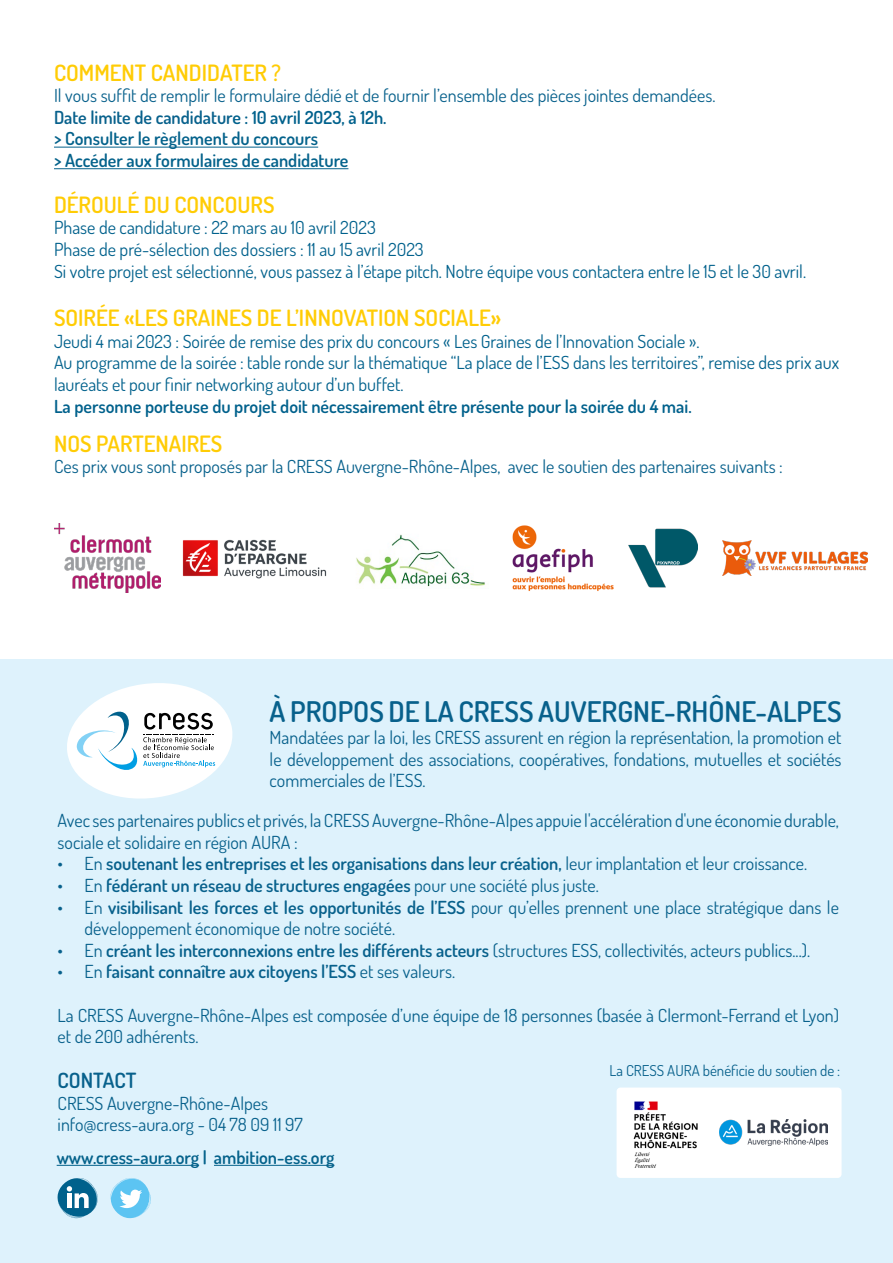
<style>
.page{position:relative;width:893px;height:1263px;background:#fff}
.page>*{position:absolute;margin:0;border:0;box-sizing:border-box;transform-origin:0 0}
.t1{font:600 28.5px "Dosis";color:#08618c}
.t2{font:600 22.5px "Dosis";color:#ffcc05}
.t3{font:600 21px "Dosis";color:#08618c}
.t4{font:18px/21.6px "Dosis";color:#08618c}
.t5{font:18px/21.6px "Dosis";color:#00618c}
.t6{font:600 18px "Dosis";color:#08618c}
.t7{font:600 18px "Dosis";color:#00618c}
.t8{font:600 18px "Dosis";color:#04628b}
.t9{font:15px "Dosis";color:#08618c}
.s1{font-weight:600}
.s2{font-weight:600;color:#00618c}
.s3{font-weight:600;color:#04628b}
.s4{font-weight:400}
</style>
<div class="page">
<div style="left:0;top:659px;width:893px;height:604px;background:#def2fc"></div>
<hr style="left:54px;top:147px;width:264px;height:1px;background:#04628b">
<hr style="left:54px;top:168px;width:294px;height:1px;background:#04628b">
<img style="left:54px;top:523px;width:106px;height:69px">
<img style="left:182px;top:539px;width:145px;height:40px">
<img style="left:629px;top:528px;width:68px;height:59px">
<img style="left:356px;top:534px;width:129px;height:53px">
<div style="left:617px;top:1087px;width:224px;height:91px;background:#fff;border-radius:4px"></div>
<img style="left:719px;top:1120px;width:108px;height:26px">
<img style="left:633px;top:1101px;width:65px;height:67px">
<hr style="left:57px;top:1165px;width:142px;height:1px;background:#04628b">
<hr style="left:214px;top:1165px;width:120px;height:1px;background:#04628b">
<svg style="left:58px;top:1178px;width:40px;height:40px"></svg>
<svg style="left:111px;top:1178px;width:40px;height:40px"></svg>
<svg style="left:67px;top:683px;width:166px;height:116px"></svg>
<img style="left:512px;top:525px;width:102px;height:66px">
<img style="left:722px;top:540px;width:145px;height:35px">
<p class="t2" style="left:54px;top:57px;width:228px">COMMENT CANDIDATER ?</p>
<p class="t4" style="left:54px;top:84px;width:663px">Il vous suffit de remplir le formulaire dédié et de fournir l’ensemble des pièces jointes demandées.<br><span class="s1">Date limite de candidatur</span><span class="s2">e : 10 avril 2023, à 12h.<br></span><span class="s3">&gt; Consulter le règlement du concours<br>&gt; Accéder aux formulaires de candidature</span></p>
<p class="t2" style="left:54px;top:189px;width:222px">DÉROULÉ DU CONCOURS</p>
<p class="t5" style="left:54px;top:216px;width:754px">Phase de candidature : 22 mars au 10 avril 2023<br>Phase de pré-sélection des dossiers : 11 au 15 avril 2023<br>Si votre projet est sélectionné, vous passez à l’étape pitch. Notre équipe vous contactera entre le 15 et le 30 avril.</p>
<p class="t2" style="left:54px;top:302px;width:449px">SOIRÉE «LES GRAINES DE L’INNOVATION SOCIALE»</p>
<p class="t5" style="left:54px;top:329px;width:786px">Jeudi 4 mai 2023 : Soirée de remise des prix du concours « Les Graines de l’Innovation Sociale ».<br>Au programme de la soirée : table ronde sur la thématique “La place de l’ESS dans les territoires”, remise des prix aux lauréats et pour finir networking autour d’un buffet.</p>
<p class="t7" style="left:54px;top:393px;width:639px">La personne porteuse du projet doit nécessairement être présente pour la soirée du 4 mai.</p>
<p class="t2" style="left:54px;top:428px;width:170px">NOS PARTENAIRES</p>
<p class="t4" style="left:54px;top:455px;width:730px">Ces prix vous sont proposés par la CRESS Auvergne-Rhône-Alpes, avec le soutien des partenaires suivants :</p>
<h1 class="t1" style="left:270px;top:692px;width:573px">À PROPOS DE LA CRESS AUVERGNE-RHÔNE-ALPES</h1>
<p class="t4" style="left:270px;top:726px;width:573px;text-align:justify">Mandatées par la loi, les CRESS assurent en région la représentation, la promotion et le développement des associations, coopératives, fondations, mutuelles et sociétés commerciales de l’ESS.</p>
<p class="t4" style="left:58px;top:809px;width:783px">Avec ses partenaires publics et privés, la CRESS Auvergne-Rhône-Alpes appuie l'accélération d'une économie durable, sociale et solidaire en région AURA :</p>
<p class="t6" style="left:58px;top:851px;width:751px"><span class="s4">• En</span> soutenant les entreprises et les organisations dans leur création, <span class="s4">leur implantation et leur croissance.</span></p>
<p class="t6" style="left:58px;top:873px;width:543px"><span class="s4">• En</span> fédérant un réseau de structures engagées <span class="s4">pour une société plus juste.</span></p>
<p class="t4" style="left:85px;top:895px;width:756px;text-indent:-27px">• En <span class="s1">visibilisant les forces et les opportunités de l’ESS</span> pour qu’elles prennent une place stratégique dans le développement économique de notre société.</p>
<p class="t4" style="left:58px;top:938px;width:754px">• En <span class="s1">créant les interconnexions entre les différents acteurs</span> (structures ESS, collectivités, acteurs publics...).</p>
<p class="t6" style="left:58px;top:959px;width:399px"><span class="s4">• En</span> faisant connaître aux citoyens l’ESS <span class="s4">et ses valeurs.</span></p>
<p class="t4" style="left:58px;top:1003px;width:783px">La CRESS Auvergne-Rhône-Alpes est composée d’une équipe de 18 personnes (basée à Clermont-Ferrand et Lyon) et de 200 adhérents.</p>
<p class="t3" style="left:58px;top:1066px;width:80px">CONTACT</p>
<p class="t4" style="left:58px;top:1092px;width:247px">CRESS Auvergne-Rhône-Alpes info@cress-aura.org - 04 78 09 11 97</p>
<p class="t9" style="left:609px;top:1060px;width:232px">La CRESS AURA bénéficie du soutien de :</p>
<p class="t8" style="left:57px;top:1144px;width:279px">www.cress-aura.org | ambition-ess.org</p>
</div>
